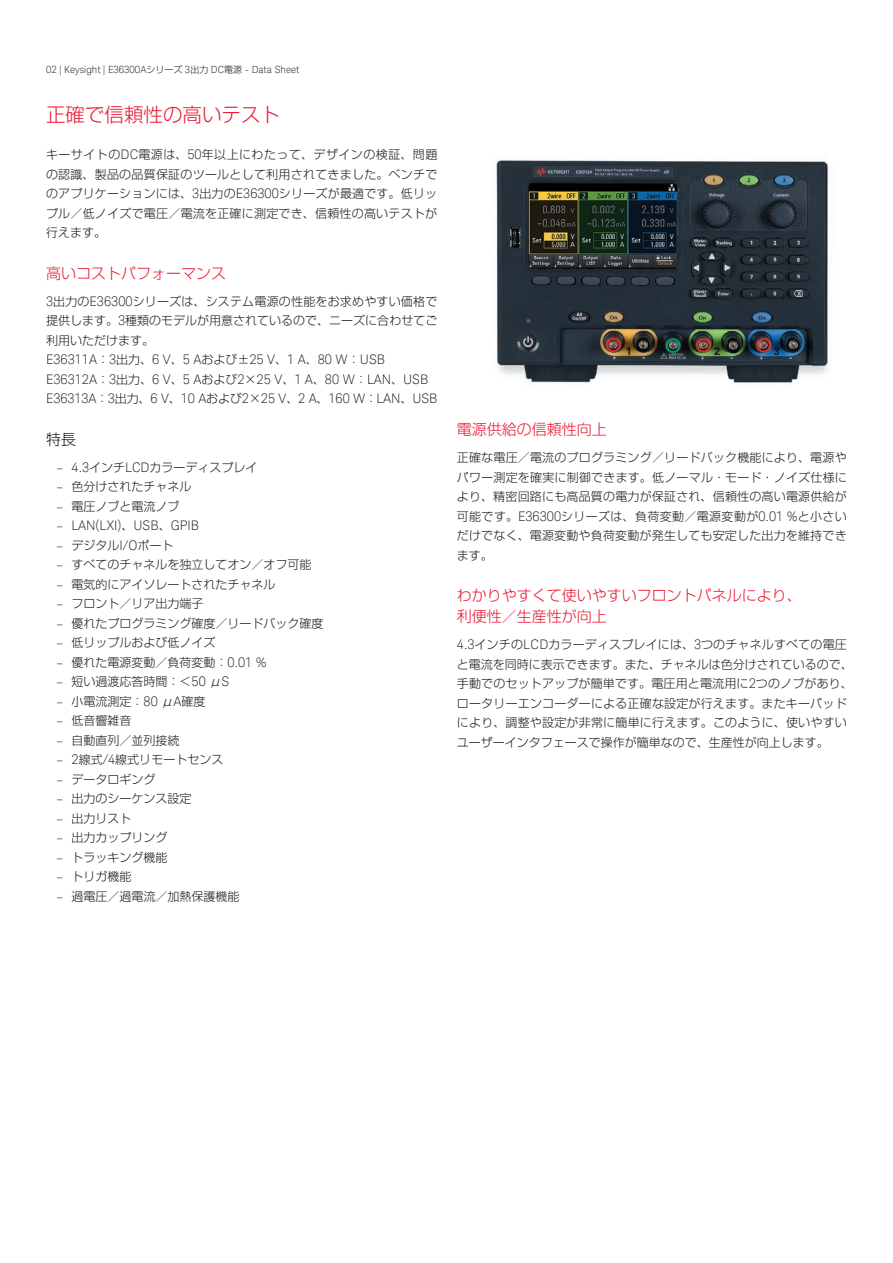
<style>
.page{position:relative;width:893px;height:1263px;background:#fff}
.page>*{position:absolute;margin:0;border:0;box-sizing:border-box;transform-origin:0 0}
.t1{font:300 19.5px "Shin Go Pro";color:#ed1a36}
.t2{font:300 15px/21px "Shin Go Pro";color:#ed1a36}
.t3{font:300 15px "Shin Go Pro";color:#231f20}
.t4{font:300 13.2px/19.5px "Keysight Sans";color:#231f20}
.t5{font:300 12px/19.5px "Shin Go Pro";color:#231f20;text-align:justify}
.t6{font:300 9.9px "Keysight Sans";color:#231f20}
.s1{font-family:"Shin Go Pro";font-size:9px}
.s2{font-family:"Keysight Sans";font-size:13.2px}
.s3{font-family:"Shin Go Pro";font-size:12px}
.s4{font-family:"Keysight Sans"}
.s5{font-size:12px}
</style>
<div class="page">
<img style="left:494px;top:160px;width:335px;height:224px">
<p class="t6" style="left:46px;top:64px;width:255px">02 | Keysight | E36300A<span class="s1">シリーズ</span> 3<span class="s1">出力</span> DC<span class="s1">電源</span> - Data Sheet</p>
<h1 class="t1" style="left:46px;top:98px;width:236px">正確で信頼性の高いテスト</h1>
<p class="t5" style="left:46px;top:144px;width:393px">キーサイトの<span class="s2">DC</span>電源は、<span class="s2">50</span>年以上にわたって、デザインの検証、問題の認識、製品の品質保証のツールとして利用されてきました。ベンチでのアプリケーションには、<span class="s2">3</span>出力の<span class="s2">E36300</span>シリーズが最適です。低リップル／低ノイズで電圧／電流を正確に測定でき、信頼性の高いテストが行えます。</p>
<p class="t2" style="left:46px;top:261px;width:182px">高いコストパフォーマンス</p>
<p class="t5" style="left:46px;top:290px;width:393px"><span class="s2">3</span>出力の<span class="s2">E36300</span>シリーズは、システム電源の性能をお求めやすい価格で提供します。<span class="s2">3</span>種類のモデルが用意されているので、ニーズに合わせてご利用いただけます。</p>
<p class="t4" style="left:46px;top:350px;width:393px">E36311A<span class="s3">：</span>3<span class="s3">出力、</span>6 V<span class="s3">、</span>5 A<span class="s3">および±</span>25 V<span class="s3">、</span>1 A<span class="s3">、</span>80 W<span class="s3">：</span>USB<br>E36312A<span class="s3">：</span>3<span class="s3">出力、</span>6 V<span class="s3">、</span>5 A<span class="s3">および</span>2<span class="s3">×</span>25 V<span class="s3">、</span>1 A<span class="s3">、</span>80 W<span class="s3">：</span>LAN<span class="s3">、</span>USB<br>E36313A<span class="s3">：</span>3<span class="s3">出力、</span>6 V<span class="s3">、</span>10 A<span class="s3">および</span>2<span class="s3">×</span>25 V<span class="s3">、</span>2 A<span class="s3">、</span>160 W<span class="s3">：</span>LAN<span class="s3">、</span>USB</p>
<p class="t3" style="left:46px;top:427px;width:31px">特長</p>
<p class="t5" style="left:57px;top:456px;width:202px"><span class="s4">–</span> <span class="s2">4.3</span>インチ<span class="s2">LCD</span>カラーディスプレイ</p>
<p class="t5" style="left:57px;top:476px;width:136px"><span class="s4">–</span> 色分けされたチャネル</p>
<p class="t5" style="left:57px;top:495px;width:124px"><span class="s4">–</span> 電圧ノブと電流ノブ</p>
<p class="t4" style="left:57px;top:516px;width:144px"><span class="s5">–</span> LAN(LXI)<span class="s3">、</span>USB<span class="s3">、</span>GPIB</p>
<p class="t5" style="left:57px;top:534px;width:118px"><span class="s4">–</span> デジタル<span class="s2">I/O</span>ポート</p>
<p class="t5" style="left:57px;top:554px;width:256px"><span class="s4">–</span> すべてのチャネルを独立してオン／オフ可能</p>
<p class="t5" style="left:57px;top:573px;width:220px"><span class="s4">–</span> 電気的にアイソレートされたチャネル</p>
<p class="t5" style="left:57px;top:593px;width:148px"><span class="s4">–</span> フロント／リア出力端子</p>
<p class="t5" style="left:57px;top:612px;width:268px"><span class="s4">–</span> 優れたプログラミング確度／リードバック確度</p>
<p class="t5" style="left:57px;top:632px;width:160px"><span class="s4">–</span> 低リップルおよび低ノイズ</p>
<p class="t5" style="left:57px;top:651px;width:212px"><span class="s4">–</span> 優れた電源変動／負荷変動：<span class="s2">0.01 %</span></p>
<p class="t5" style="left:57px;top:671px;width:174px"><span class="s4">–</span> 短い過渡応答時間：＜<span class="s2">50</span> μ<span class="s2">S</span></p>
<p class="t5" style="left:57px;top:690px;width:150px"><span class="s4">–</span> 小電流測定：<span class="s2">80</span> μ<span class="s2">A</span>確度</p>
<p class="t5" style="left:57px;top:710px;width:76px"><span class="s4">–</span> 低音響雑音</p>
<p class="t5" style="left:57px;top:729px;width:124px"><span class="s4">–</span> 自動直列／並列接続</p>
<p class="t5" style="left:57px;top:749px;width:168px"><span class="s4">–</span> <span class="s2">2</span>線式<span class="s2">/4</span>線式リモートセンス</p>
<p class="t5" style="left:57px;top:768px;width:100px"><span class="s4">–</span> データロギング</p>
<p class="t5" style="left:57px;top:788px;width:136px"><span class="s4">–</span> 出力のシーケンス設定</p>
<p class="t5" style="left:57px;top:807px;width:76px"><span class="s4">–</span> 出力リスト</p>
<p class="t5" style="left:57px;top:827px;width:112px"><span class="s4">–</span> 出力カップリング</p>
<p class="t5" style="left:57px;top:846px;width:112px"><span class="s4">–</span> トラッキング機能</p>
<p class="t5" style="left:57px;top:866px;width:76px"><span class="s4">–</span> トリガ機能</p>
<p class="t5" style="left:57px;top:885px;width:184px"><span class="s4">–</span> 過電圧／過電流／加熱保護機能</p>
<p class="t2" style="left:457px;top:417px;width:151px">電源供給の信頼性向上</p>
<p class="t5" style="left:457px;top:446px;width:391px">正確な電圧／電流のプログラミング／リードバック機能により、電源やパワー測定を確実に制御できます。低ノーマル・モード・ノイズ仕様により、精密回路にも高品質の電力が保証され、信頼性の高い電源供給が可能です。<span class="s2">E36300</span>シリーズは、負荷変動／電源変動が<span class="s2">0.01 %</span>と小さいだけでなく、電源変動や負荷変動が発生しても安定した出力を維持できます。</p>
<p class="t2" style="left:457px;top:583px;width:347px">わかりやすくて使いやすいフロントパネルにより、利便性／生産性が向上</p>
<p class="t5" style="left:457px;top:633px;width:397px;text-align:left"><span class="s2">4.3</span>インチの<span class="s2">LCD</span>カラーディスプレイには、<span class="s2">3</span>つのチャネルすべての電圧と電流を同時に表示できます。また、チャネルは色分けされているので、手動でのセットアップが簡単です。電圧用と電流用に<span class="s2">2</span>つのノブがあり、ロータリーエンコーダーによる正確な設定が行えます。またキーパッドにより、調整や設定が非常に簡単に行えます。このように、使いやすいユーザーインタフェースで操作が簡単なので、生産性が向上します。</p>
</div>
